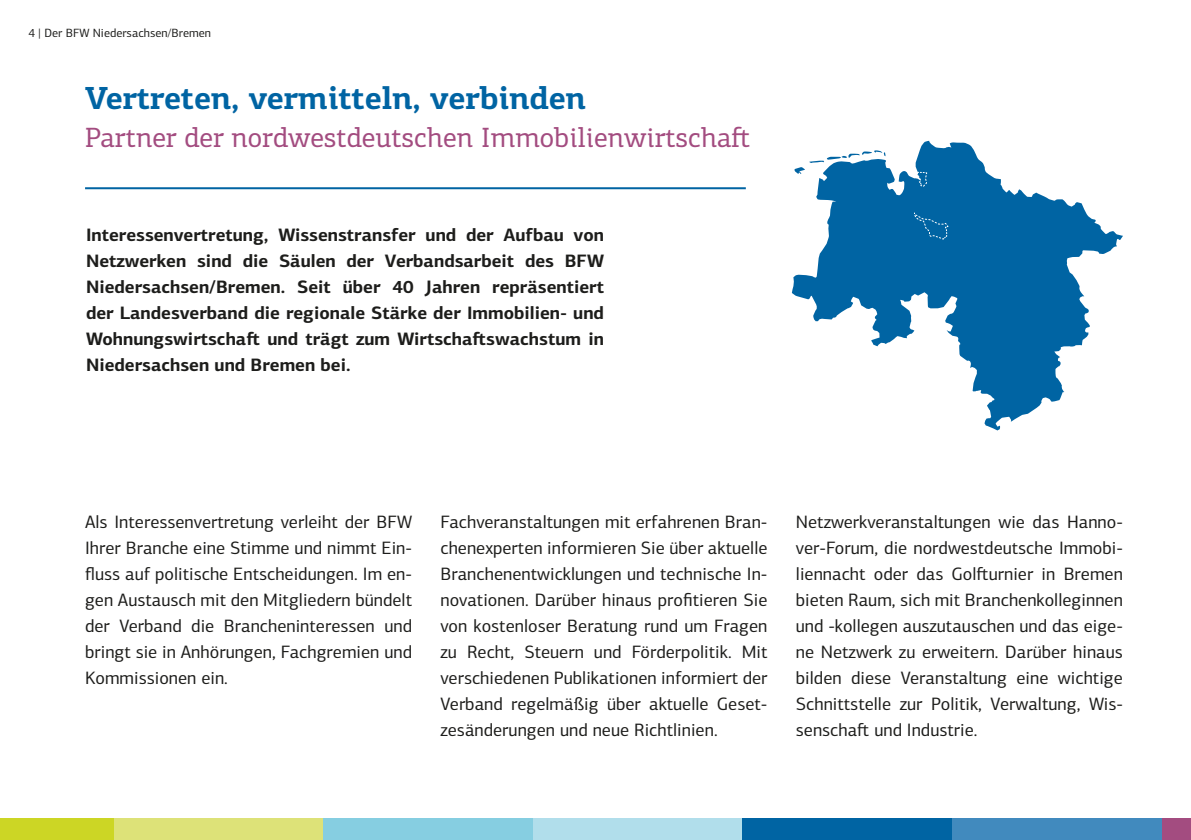
<style>
.page{position:relative;width:1191px;height:840px;background:#fff}
.page>*{position:absolute;margin:0;border:0;box-sizing:border-box;transform-origin:0 0}
.t1{font:700 32px "PF Centro Slab Pro";letter-spacing:-.01em;color:#0064a3}
.t2{font:28px "PF Centro Slab Pro";color:#a34c80}
.t3{font:18px/26px "PF Centro Sans Pro";color:#1d1d1b;text-align:justify}
.t4{font:700 18px/26px "PF Centro Sans Pro";color:#1d1d1b;text-align:justify}
.t5{font:12px "PF Centro Sans Pro";color:#1d1d1b}
</style>
<div class="page">
<hr style="left:85px;top:187px;width:661px;height:2px;background:#0064a3">
<svg style="left:792px;top:141px;width:331px;height:289px"></svg>
<svg style="left:794px;top:150px;width:91px;height:24px"></svg>
<svg style="left:915px;top:171px;width:12px;height:16px"></svg>
<svg style="left:913px;top:206px;width:36px;height:34px"></svg>
<div style="left:0;top:817px;width:114px;height:22px;background:#ccd625"></div>
<div style="left:533px;top:817px;width:209px;height:22px;background:#b1deeb"></div>
<div style="left:1161px;top:817px;width:30px;height:22px;background:#a34c80"></div>
<div style="left:114px;top:817px;width:209px;height:22px;background:#dde278"></div>
<div style="left:742px;top:817px;width:210px;height:22px;background:#0064a3"></div>
<div style="left:323px;top:817px;width:210px;height:22px;background:#86cee1"></div>
<div style="left:952px;top:817px;width:209px;height:22px;background:#418abe"></div>
<p class="t5" style="left:28px;top:26px;width:184px">4 | Der BFW Niedersachsen/Bremen</p>
<h1 class="t1" style="left:85px;top:78px;width:502px">Vertreten, vermitteln, verbinden</h1>
<h2 class="t2" style="left:85px;top:120px;width:667px">Partner der nordwestdeutschen Immobilienwirtschaft</h2>
<p class="t4" style="left:86px;top:222px;width:519px">Interessenvertretung, Wissenstransfer und der Aufbau von Netzwerken sind die Säulen der Verbandsarbeit des BFW Niedersachsen/Bremen. Seit über 40 Jahren repräsentiert der Landesverband die regionale Stärke der Immobilien- und Wohnungswirtschaft und trägt zum Wirtschaftswachstum in Niedersachsen und Bremen bei.</p>
<p class="t3" style="left:85px;top:508px;width:328px">Als Interessenvertretung verleiht der BFW Ihrer Branche eine Stimme und nimmt Ein&shy;fluss auf politische Entscheidungen. Im en&shy;gen Austausch mit den Mitgliedern bündelt der Verband die Brancheninteressen und bringt sie in Anhörungen, Fachgremien und Kommissionen ein.</p>
<p class="t3" style="left:440px;top:508px;width:328px">Fachveranstaltungen mit erfahrenen Bran&shy;chenexperten informieren Sie über aktuelle Branchenentwicklungen und technische In&shy;novationen. Darüber hinaus profitieren Sie von kostenloser Beratung rund um Fragen zu Recht, Steuern und Förderpolitik. Mit verschiedenen Publikationen informiert der Verband regelmäßig über aktuelle Geset&shy;zesänderungen und neue Richtlinien.</p>
<p class="t3" style="left:796px;top:508px;width:328px">Netzwerkveranstaltungen wie das Hanno&shy;ver-Forum, die nordwestdeutsche Immobi&shy;liennacht oder das Golfturnier in Bremen bieten Raum, sich mit Branchenkolleginnen und -kollegen auszutauschen und das eige&shy;ne Netzwerk zu erweitern. Darüber hinaus bilden diese Veranstaltung eine wichtige Schnittstelle zur Politik, Verwaltung, Wis&shy;senschaft und Industrie.</p>
</div>
